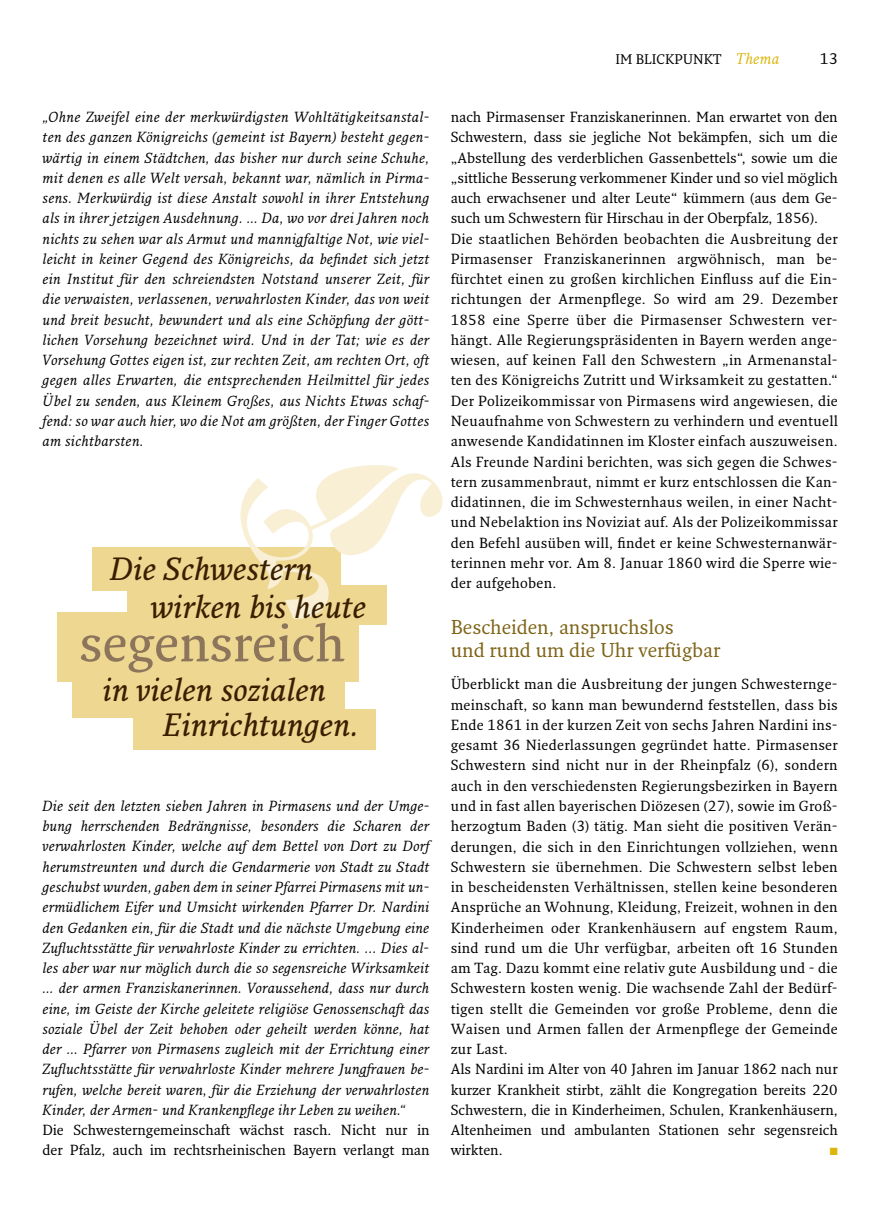
<style>
.page{position:relative;width:893px;height:1221px;background:#fff}
.page>*{position:absolute;margin:0;border:0;box-sizing:border-box;transform-origin:0 0}
.t1{font:600 51.15px "Fresco Std";color:#8d755b}
.t2{font:italic 600 31.35px/35.4px "Fresco Std";color:#391f00}
.t3{font:19.5px/22.5px "Fresco Std";color:#7e6518}
.t4{font:15px "Fresco Std";color:#000}
.t5{font:14.25px/20.2px "Fresco Std";letter-spacing:.02em;color:#000}
.t6{font:italic 14.25px/20.2px "Fresco Std";letter-spacing:.005em;color:#000;text-align:justify}
.t7{font:14.25px/20.2px "Fresco Std";color:#000}
.t8{font:13.5px "Fresco Std";color:#000}
.t9{font:10.5px "Zapf Dingbats ITC";color:#dbb60c}
.s1{font-style:italic;font-size:15px;color:#dbb60c}
</style>
<div class="page">
<div style="left:92px;top:547px;width:248px;height:44px;background:#edd791"></div>
<div style="left:72px;top:672px;width:272px;height:46px;background:#edd791"></div>
<div style="left:133px;top:708px;width:243px;height:41px;background:#edd791"></div>
<div style="left:128px;top:585px;width:259px;height:40px;background:#edd791"></div>
<div style="left:57px;top:612px;width:302px;height:69px;background:#edd791"></div>
<p class="t8" style="left:615px;top:50px;width:165px">IM BLICKPUNKT <span class="s1">Thema</span></p>
<p class="t4" style="left:820px;top:49px;width:19px">13</p>
<p class="t6" style="left:43px;top:106px;width:388px">„Ohne Zweifel eine der merkwürdigsten Wohltätigkeitsanstal&shy;ten des ganzen Königreichs (gemeint ist Bayern) besteht gegen&shy;wärtig in einem Städtchen, das bisher nur durch seine Schuhe, mit denen es alle Welt versah, bekannt war, nämlich in Pirma&shy;sens. Merkwürdig ist diese Anstalt sowohl in ihrer Entstehung als in ihrer jetzigen Ausdehnung. … Da, wo vor drei Jahren noch nichts zu sehen war als Armut und mannigfaltige Not, wie viel&shy;leicht in keiner Gegend des Königreichs, da befindet sich jetzt ein Institut für den schreiendsten Notstand unserer Zeit, für die verwaisten, verlassenen, verwahrlosten Kinder, das von weit und breit besucht, bewundert und als eine Schöpfung der gött&shy;lichen Vorsehung bezeichnet wird. Und in der Tat; wie es der Vorsehung Gottes eigen ist, zur rechten Zeit, am rechten Ort, oft gegen alles Erwarten, die entsprechenden Heilmittel für jedes Übel zu senden, aus Kleinem Großes, aus Nichts Etwas schaf&shy;fend: so war auch hier, wo die Not am größten, der Finger Gottes am sichtbarsten.</p>
<h2 class="t2" style="left:151px;top:549px;width:217px;line-height:37.5px;text-indent:-41px">Die Schwestern wirken bis heute</h2>
<h1 class="t1" style="left:79px;top:611px;width:267px">segensreich</h1>
<h2 class="t2" style="left:164px;top:671px;width:197px;text-indent:-61px">in vielen sozialen<br>Einrichtungen.</h2>
<p class="t6" style="left:43px;top:795px;width:388px">Die seit den letzten sieben Jahren in Pirmasens und der Umge&shy;bung herrschenden Bedrängnisse, besonders die Scharen der verwahrlosten Kinder, welche auf dem Bettel von Dort zu Dorf herumstreunten und durch die Gendarmerie von Stadt zu Stadt geschubst wurden, gaben dem in seiner Pfarrei Pirmasens mit un&shy;ermüdlichem Eifer und Umsicht wirkenden Pfarrer Dr. Nardini den Gedanken ein, für die Stadt und die nächste Umgebung eine Zufluchtsstätte für verwahrloste Kinder zu errichten. ... Dies al&shy;les aber war nur möglich durch die so segensreiche Wirksamkeit … der armen Franziskanerinnen. Voraussehend, dass nur durch eine, im Geiste der Kirche geleitete religiöse Genossenschaft das soziale Übel der Zeit behoben oder geheilt werden könne, hat der … Pfarrer von Pirmasens zugleich mit der Errichtung einer Zufluchtsstätte für verwahrloste Kinder mehrere Jungfrauen be&shy;rufen, welche bereit waren, für die Erziehung der verwahrlosten Kinder, der Armen- und Krankenpflege ihr Leben zu weihen.“</p>
<p class="t7" style="left:43px;top:1119px;width:388px">Die Schwesterngemeinschaft wächst rasch. Nicht nur in der Pfalz, auch im rechtsrheinischen Bayern verlangt man</p>
<p class="t5" style="left:451px;top:106px;width:388px">nach Pirmasenser Franziskanerinnen. Man erwartet von den Schwestern, dass sie jegliche Not bekämpfen, sich um die „Abstellung des verderblichen Gassenbettels“, sowie um die „sittliche Besserung verkommener Kinder und so viel möglich auch erwachsener und alter Leute“ kümmern (aus dem Ge&shy;such um Schwestern für Hirschau in der Oberpfalz, 1856).<br>Die staatlichen Behörden beobachten die Ausbreitung der Pirmasenser Franziskanerinnen argwöhnisch, man be&shy;fürchtet einen zu großen kirchlichen Einfluss auf die Ein&shy;richtungen der Armenpflege. So wird am 29. Dezember 1858 eine Sperre über die Pirmasenser Schwestern ver&shy;hängt. Alle Regierungspräsidenten in Bayern werden ange&shy;wiesen, auf keinen Fall den Schwestern „in Armenanstal&shy;ten des Königreichs Zutritt und Wirksamkeit zu gestatten.“ Der Polizeikommissar von Pirmasens wird angewiesen, die Neuaufnahme von Schwestern zu verhindern und eventuell anwesende Kandidatinnen im Kloster einfach auszuweisen.<br>Als Freunde Nardini berichten, was sich gegen die Schwes&shy;tern zusammenbraut, nimmt er kurz entschlossen die Kan&shy;didatinnen, die im Schwesternhaus weilen, in einer Nacht&shy;und Nebelaktion ins Noviziat auf. Als der Polizeikommissar den Befehl ausüben will, findet er keine Schwesternanwär&shy;terinnen mehr vor. Am 8. Januar 1860 wird die Sperre wie&shy;der aufgehoben.</p>
<h3 class="t3" style="left:451px;top:615px;width:271px">Bescheiden, anspruchslos<br>und rund um die Uhr verfügbar</h3>
<p class="t5" style="left:451px;top:673px;width:388px">Überblickt man die Ausbreitung der jungen Schwesternge&shy;meinschaft, so kann man bewundernd feststellen, dass bis Ende 1861 in der kurzen Zeit von sechs Jahren Nardini ins&shy;gesamt 36 Niederlassungen gegründet hatte. Pirmasenser Schwestern sind nicht nur in der Rheinpfalz (6), sondern auch in den verschiedensten Regierungsbezirken in Bayern und in fast allen bayerischen Diözesen (27), sowie im Groß&shy;herzogtum Baden (3) tätig. Man sieht die positiven Verän&shy;derungen, die sich in den Einrichtungen vollziehen, wenn Schwestern sie übernehmen. Die Schwestern selbst leben in bescheidensten Verhältnissen, stellen keine besonderen Ansprüche an Wohnung, Kleidung, Freizeit, wohnen in den Kinderheimen oder Krankenhäusern auf engstem Raum, sind rund um die Uhr verfügbar, arbeiten oft 16 Stunden am Tag. Dazu kommt eine relativ gute Ausbildung und - die Schwestern kosten wenig. Die wachsende Zahl der Bedürf&shy;tigen stellt die Gemeinden vor große Probleme, denn die Waisen und Armen fallen der Armenpflege der Gemeinde zur Last.<br>Als Nardini im Alter von 40 Jahren im Januar 1862 nach nur kurzer Krankheit stirbt, zählt die Kongregation bereits 220<br>Schwestern, die in Kinderheimen, Schulen, Krankenhäusern, Altenheimen und ambulanten Stationen sehr segensreich wirkten.</p>
<p class="t9" style="left:830px;top:1146px;width:9px">■</p>
</div>
